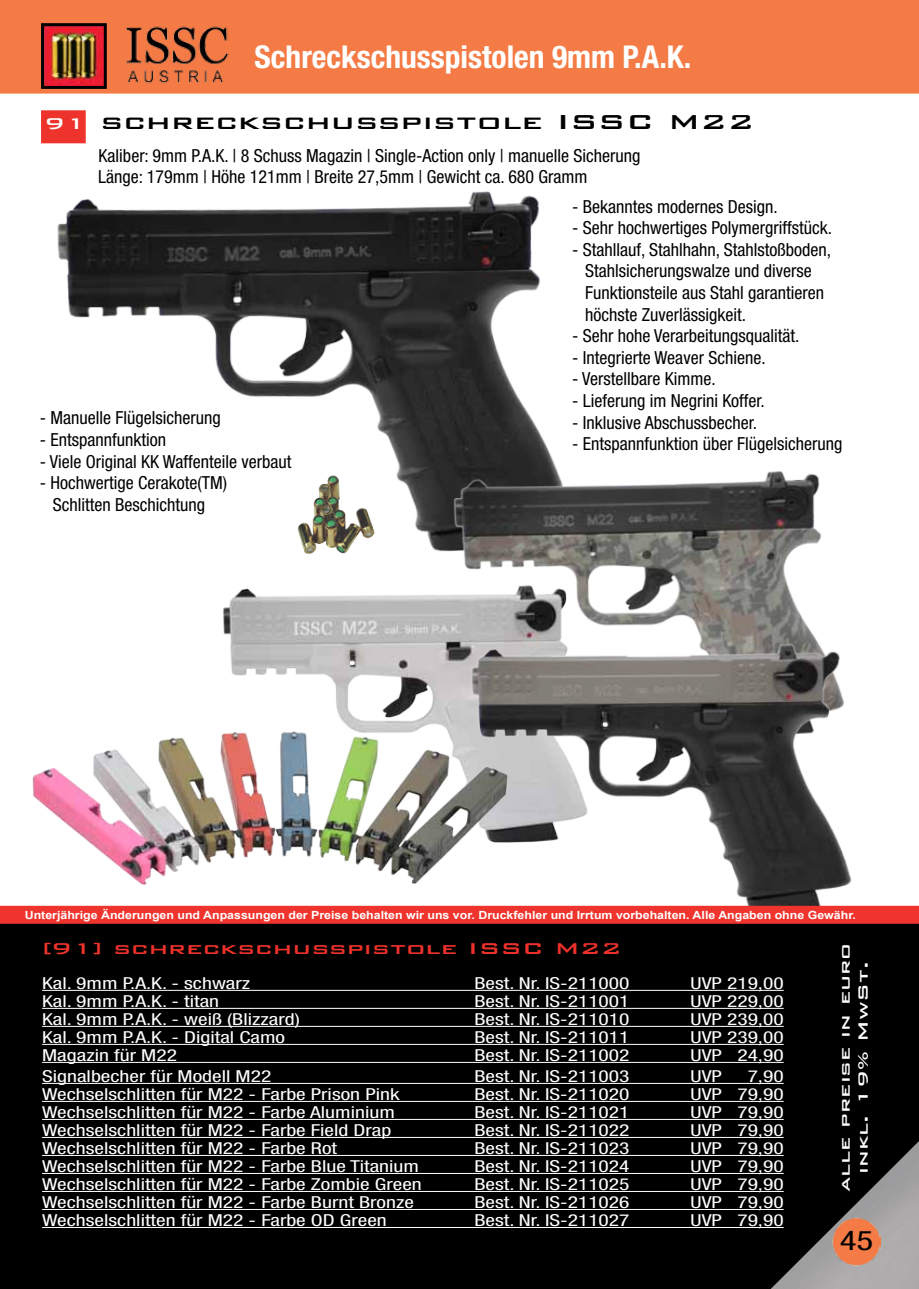
<style>
.page{position:relative;width:919px;height:1289px;background:#fff}
.page>*{position:absolute;margin:0;border:0;box-sizing:border-box;transform-origin:0 0}
.t1{font:700 condensed 31.5px "Helvetica Neue";color:#fff}
.t2{font:500 27px "Bank Gothic BT";color:#000;scale:1.3 1}
.t3{font:condensed 27px "Helvetica Neue";color:#000;scale:1.3 1}
.t4{font:500 21px "Bank Gothic BT";color:#ee312a;scale:1.3 1}
.t5{font:condensed 18px/21.6px "Helvetica Neue";color:#000}
.t6{font:500 18px/18px "Bank Gothic BT";color:#fff;text-align:center;scale:1.3 1}
.t7{font:condensed 16.5px "Helvetica Neue";color:#fff;scale:1.3 1}
.t8{font:700 11.25px "Arial";color:#fff;scale:1.1 1}
.s1{font-size:21px;color:#fff}
.s2{color:#ee332b}
</style>
<div class="page">
<div style="left:0;top:923px;width:918px;height:365px;background:#000"></div>
<hr style="left:42px;top:989px;width:741px;height:1px;background:#fff">
<hr style="left:42px;top:1007px;width:741px;height:1px;background:#fff">
<hr style="left:42px;top:1025px;width:741px;height:1px;background:#fff">
<hr style="left:42px;top:1043px;width:741px;height:1px;background:#fff">
<hr style="left:42px;top:1061px;width:741px;height:1px;background:#fff">
<hr style="left:42px;top:1082px;width:741px;height:1px;background:#fff">
<hr style="left:42px;top:1100px;width:741px;height:1px;background:#fff">
<hr style="left:42px;top:1118px;width:741px;height:1px;background:#fff">
<hr style="left:42px;top:1136px;width:741px;height:1px;background:#fff">
<hr style="left:42px;top:1154px;width:741px;height:1px;background:#fff">
<hr style="left:42px;top:1172px;width:741px;height:1px;background:#fff">
<hr style="left:42px;top:1190px;width:741px;height:1px;background:#fff">
<hr style="left:42px;top:1208px;width:741px;height:1px;background:#fff">
<hr style="left:42px;top:1226px;width:741px;height:1px;background:#fff">
<img style="left:770px;top:1140px;width:148px;height:148px">
<img style="left:832px;top:1216px;width:48px;height:49px">
<img style="left:57px;top:191px;width:493px;height:361px">
<div style="left:41px;top:110px;width:45px;height:33px;background:#ee332c"></div>
<img style="left:223px;top:588px;width:219px;height:128px">
<img style="left:442px;top:453px;width:380px;height:263px">
<img style="left:297px;top:475px;width:77px;height:79px">
<div style="left:0;top:0;width:918px;height:94px;background:#f47b45"></div>
<img style="left:45px;top:27px;width:58px;height:58px">
<div style="left:41px;top:23px;width:66px;height:66px;border:3px solid #000"></div>
<img style="left:454px;top:634px;width:415px;height:293px">
<img style="left:32px;top:716px;width:485px;height:179px">
<div style="left:0;top:905px;width:918px;height:18px;background:#ee342d"></div>
<img style="left:125px;top:26px;width:104px;height:58px">
<h1 class="t1" style="left:254px;top:37px;width:438px">Schreckschusspistolen 9mm P.A.K.</h1>
<h2 class="t2" style="left:44px;top:107px;width:548px"><span class="s1">91</span> schreckschusspistole ISSC M22</h2>
<p class="t5" style="left:98px;top:144px;width:543px">Kaliber: 9mm P.A.K. | 8 Schuss Magazin | Single-Action only | manuelle Sicherung<br>Länge: 179mm | Höhe 121mm | Breite 27,5mm | Gewicht ca. 680 Gramm</p>
<p class="t5" style="left:572px;top:195px;width:207px">- Bekanntes modernes Design.</p>
<p class="t5" style="left:572px;top:217px;width:261px">- Sehr hochwertiges Polymergriffstück.</p>
<p class="t5" style="left:585px;top:238px;width:247px;text-indent:-13px">- Stahllauf, Stahlhahn, Stahlstoßboden, Stahlsicherungswalze und diverse Funktionsteile aus Stahl garantieren höchste Zuverlässigkeit.</p>
<p class="t5" style="left:572px;top:325px;width:229px">- Sehr hohe Verarbeitungsqualität.</p>
<p class="t5" style="left:572px;top:346px;width:195px">- Integrierte Weaver Schiene.</p>
<p class="t5" style="left:572px;top:368px;width:145px">- Verstellbare Kimme.</p>
<p class="t5" style="left:572px;top:390px;width:194px">- Lieferung im Negrini Koffer.</p>
<p class="t5" style="left:572px;top:411px;width:186px">- Inklusive Abschussbecher.</p>
<p class="t5" style="left:572px;top:433px;width:272px">- Entspannfunktion über Flügelsicherung</p>
<p class="t5" style="left:40px;top:407px;width:182px">- Manuelle Flügelsicherung</p>
<p class="t5" style="left:40px;top:428px;width:128px">- Entspannfunktion</p>
<p class="t5" style="left:40px;top:450px;width:253px">- Viele Original KK Waffenteile verbaut</p>
<p class="t5" style="left:40px;top:472px;width:189px;text-align:center">- Hochwertige Cerakote(TM)<br>Schlitten Beschichtung</p>
<p class="t8" style="left:25px;top:907px;width:757px">Unterjährige Änderungen und Anpassungen der Preise behalten wir uns vor. Druckfehler und Irrtum vorbehalten. Alle Angaben ohne Gewähr.</p>
<p class="t4" style="left:42px;top:937px;width:447px"><span class="s2">[91]</span> schreckschusspistole ISSC M22</p>
<p class="t7" style="left:42px;top:973px;width:161px">Kal. 9mm P.A.K. - schwarz</p>
<p class="t7" style="left:474px;top:973px;width:121px">Best. Nr. IS-211000</p>
<p class="t7" style="left:690px;top:973px;width:73px">UVP 219,00</p>
<p class="t7" style="left:42px;top:991px;width:138px">Kal. 9mm P.A.K. - titan</p>
<p class="t7" style="left:474px;top:991px;width:121px">Best. Nr. IS-211001</p>
<p class="t7" style="left:690px;top:991px;width:73px">UVP 229,00</p>
<p class="t7" style="left:42px;top:1009px;width:200px">Kal. 9mm P.A.K. - weiß (Blizzard)</p>
<p class="t7" style="left:474px;top:1009px;width:121px">Best. Nr. IS-211010</p>
<p class="t7" style="left:690px;top:1009px;width:73px">UVP 239,00</p>
<p class="t7" style="left:42px;top:1027px;width:188px">Kal. 9mm P.A.K. - Digital Camo</p>
<p class="t7" style="left:474px;top:1027px;width:121px">Best. Nr. IS-211011</p>
<p class="t7" style="left:690px;top:1027px;width:73px">UVP 239,00</p>
<p class="t7" style="left:42px;top:1045px;width:105px">Magazin für M22</p>
<p class="t7" style="left:474px;top:1045px;width:121px">Best. Nr. IS-211002</p>
<p class="t7" style="left:690px;top:1045px;width:73px">UVP 24,90</p>
<p class="t7" style="left:42px;top:1066px;width:178px">Signalbecher für Modell M22</p>
<p class="t7" style="left:474px;top:1066px;width:121px">Best. Nr. IS-211003</p>
<p class="t7" style="left:690px;top:1066px;width:26px">UVP</p>
<p class="t7" style="left:747px;top:1066px;width:29px">7,90</p>
<p class="t7" style="left:42px;top:1084px;width:276px">Wechselschlitten für M22 - Farbe Prison Pink</p>
<p class="t7" style="left:474px;top:1084px;width:121px">Best. Nr. IS-211020</p>
<p class="t7" style="left:690px;top:1084px;width:73px">UVP 79,90</p>
<p class="t7" style="left:42px;top:1102px;width:273px">Wechselschlitten für M22 - Farbe Aluminium</p>
<p class="t7" style="left:474px;top:1102px;width:121px">Best. Nr. IS-211021</p>
<p class="t7" style="left:690px;top:1102px;width:73px">UVP 79,90</p>
<p class="t7" style="left:42px;top:1120px;width:270px">Wechselschlitten für M22 - Farbe Field Drap</p>
<p class="t7" style="left:474px;top:1120px;width:121px">Best. Nr. IS-211022</p>
<p class="t7" style="left:690px;top:1120px;width:73px">UVP 79,90</p>
<p class="t7" style="left:42px;top:1138px;width:228px">Wechselschlitten für M22 - Farbe Rot</p>
<p class="t7" style="left:474px;top:1138px;width:121px">Best. Nr. IS-211023</p>
<p class="t7" style="left:690px;top:1138px;width:73px">UVP 79,90</p>
<p class="t7" style="left:42px;top:1156px;width:291px">Wechselschlitten für M22 - Farbe Blue Titanium</p>
<p class="t7" style="left:474px;top:1156px;width:121px">Best. Nr. IS-211024</p>
<p class="t7" style="left:690px;top:1156px;width:73px">UVP 79,90</p>
<p class="t7" style="left:42px;top:1174px;width:293px">Wechselschlitten für M22 - Farbe Zombie Green</p>
<p class="t7" style="left:474px;top:1174px;width:121px">Best. Nr. IS-211025</p>
<p class="t7" style="left:690px;top:1174px;width:73px">UVP 79,90</p>
<p class="t7" style="left:42px;top:1192px;width:287px">Wechselschlitten für M22 - Farbe Burnt Bronze</p>
<p class="t7" style="left:474px;top:1192px;width:121px">Best. Nr. IS-211026</p>
<p class="t7" style="left:690px;top:1192px;width:73px">UVP 79,90</p>
<p class="t7" style="left:42px;top:1210px;width:267px">Wechselschlitten für M22 - Farbe OD Green</p>
<p class="t7" style="left:474px;top:1210px;width:121px">Best. Nr. IS-211027</p>
<p class="t7" style="left:690px;top:1210px;width:73px">UVP 79,90</p>
<p class="t6" style="left:835px;top:1191px;width:193px;rotate:-90deg">alle preise in euro inkl. 19% MwSt.</p>
<h2 class="t3" style="left:839px;top:1224px;width:27px">45</h2>
</div>
